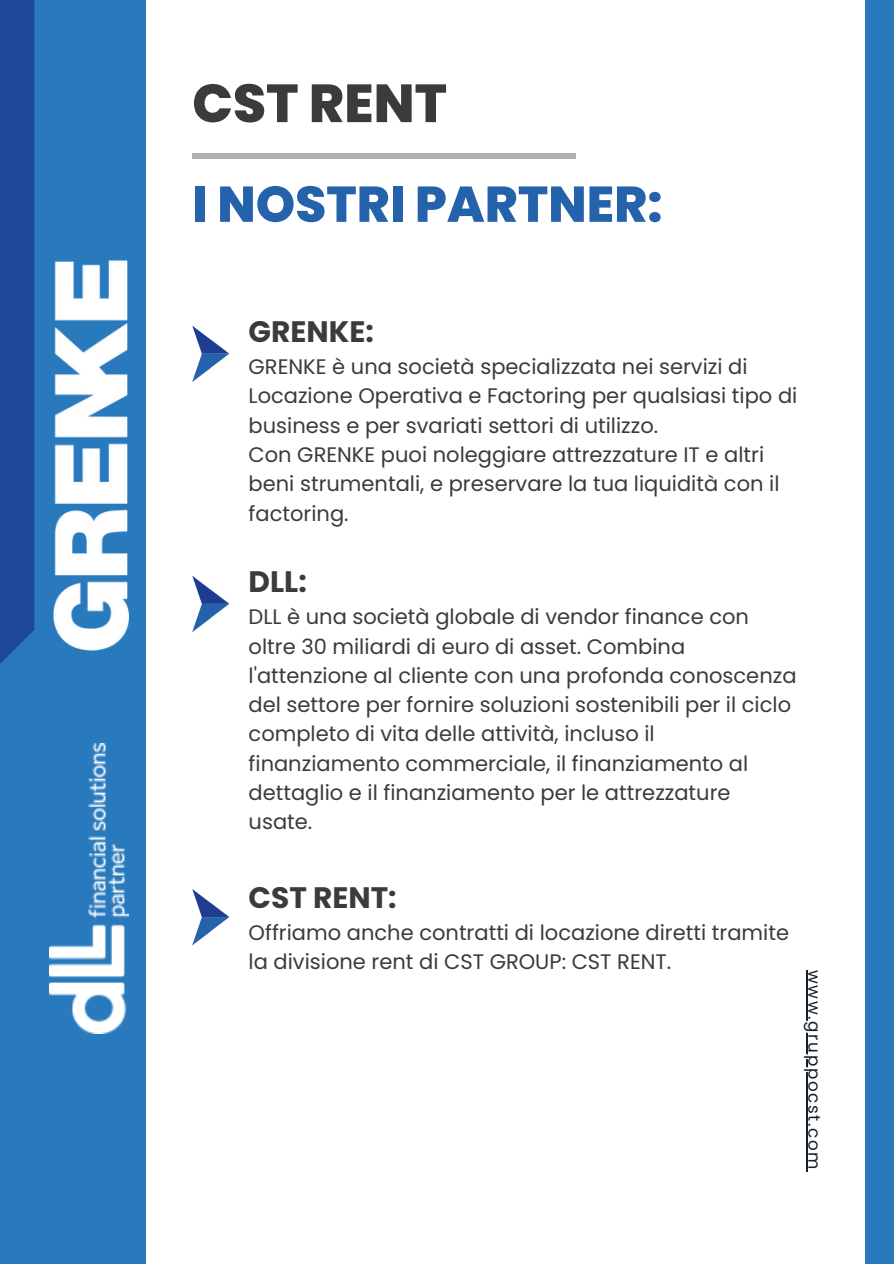
<style>
.page{position:relative;width:894px;height:1264px;background:#fff}
.page>*{position:absolute;margin:0;border:0;box-sizing:border-box;transform-origin:0 0}
.t1{font:800 53.55px "Poppins";color:#3b3b3b}
.t2{font:800 50.1px "Poppins";color:#2562ac}
.t3{font:700 29.55px "Poppins";color:#3b3b3b}
.t4{font:21px/29.2px "Poppins";color:#3b3b3b}
.t5{font:16.8px "Poppins";letter-spacing:.1em;color:#122029}
</style>
<div class="page">
<div style="left:0;top:0;width:146px;height:1263px;background:#297abd"></div>
<div style="left:0;top:0;width:34px;height:664px;background:#1f4798"></div>
<div style="left:192px;top:153px;width:384px;height:5px;background:#b1b1ac"></div>
<div style="left:865px;top:0;width:28px;height:1263px;background:#297abd"></div>
<img style="left:53px;top:260px;width:76px;height:391px">
<img style="left:50px;top:743px;width:79px;height:290px">
<hr style="left:806px;top:969px;width:1px;height:202px;background:#122029">
<svg style="left:192px;top:325px;width:37px;height:57px"></svg>
<svg style="left:192px;top:576px;width:37px;height:56px"></svg>
<svg style="left:192px;top:889px;width:37px;height:56px"></svg>
<h1 class="t1" style="left:192px;top:66px;width:256px">CST RENT</h1>
<h2 class="t2" style="left:192px;top:169px;width:471px">I NOSTRI PARTNER:</h2>
<h3 class="t3" style="left:248px;top:311px;width:127px">GRENKE:</h3>
<p class="t4" style="left:248px;top:352px;width:550px">GRENKE è una società specializzata nei servizi di Locazione Operativa e Factoring per qualsiasi tipo di business e per svariati settori di utilizzo.<br>Con GRENKE puoi noleggiare attrezzature IT e altri beni strumentali, e preservare la tua liquidità con il factoring.</p>
<h3 class="t3" style="left:248px;top:561px;width:60px">DLL:</h3>
<p class="t4" style="left:248px;top:602px;width:549px">DLL è una società globale di vendor finance con oltre 30 miliardi di euro di asset. Combina l'attenzione al cliente con una profonda conoscenza del settore per fornire soluzioni sostenibili per il ciclo completo di vita delle attività, incluso il finanziamento commerciale, il finanziamento al dettaglio e il finanziamento per le attrezzature usate.</p>
<h3 class="t3" style="left:248px;top:876px;width:149px">CST RENT:</h3>
<p class="t4" style="left:248px;top:917px;width:542px">Offriamo anche contratti di locazione diretti tramite la divisione rent di CST GROUP: CST RENT.</p>
<p class="t5" style="left:825px;top:969px;width:201px;rotate:90deg">www.gruppocst.com</p>
</div>
